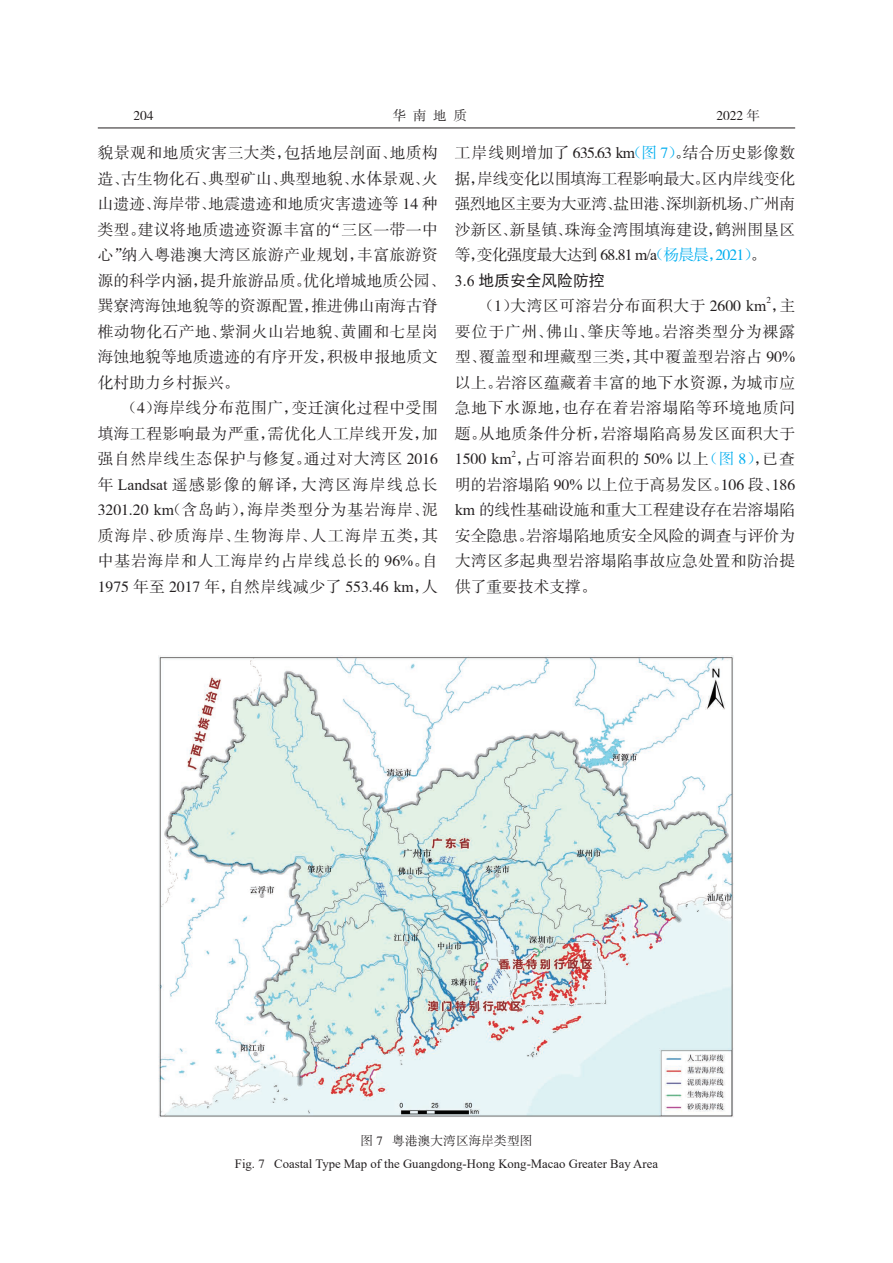
<style>
.page{position:relative;width:893px;height:1263px;background:#fff}
.page>*{position:absolute;margin:0;border:0;box-sizing:border-box;transform-origin:0 0}
.t1{font:15.75px/25.5px "FZSSJW GB1 0";letter-spacing:.015em;color:#231f20;text-align:justify}
.t2{font:15.75px "FZSSJW GB1 0";letter-spacing:.035em;color:#231f20}
.t3{font:15.75px "Sim Hei";color:#231f20}
.t4{font:13.5px "FZSSJW GB1 0";color:#231f20}
.t5{font:12.75px "Times New Roman";color:#231f20}
.t6{font:12.75px "FZSSJW GB1 0";color:#231f20}
.t7{font:9.15px "FZSSJW GB1 0";color:#231f20}
.s1{font-family:"Fang Song"}
.s2{font-family:"Times New Roman"}
.s3{font-family:"Fang Song";color:#00aeef}
.s4{color:#00aeef}
.s5{font-family:"FZSSJW GB1 0"}
</style>
<div class="page">
<hr style="left:98px;top:128px;width:697px;height:1px;background:#231f20">
<img style="left:158px;top:656px;width:576px;height:462px">
<p class="t4" style="left:133px;top:109px;width:22px">204</p>
<p class="t4" style="left:393px;top:109px;width:76px">华 南 地 质</p>
<p class="t4" style="left:716px;top:109px;width:45px">2022 年</p>
<p class="t1" style="left:98px;top:141px;width:350px;text-align:left">貌景观和地质灾害三大类<span class="s1">，</span>包括地层剖面<span class="s1">、</span>地质构造<span class="s1">、</span>古生物化石<span class="s1">、</span>典型矿山<span class="s1">、</span>典型地貌<span class="s1">、</span>水体景观<span class="s1">、</span>火山遗迹<span class="s1">、</span>海岸带<span class="s1">、</span>地震遗迹和地质灾害遗迹等 14 种类型<span class="s1">。</span>建议将地质遗迹资源丰富的<span class="s1">“</span>三区一带一中心<span class="s1">”</span>纳入粤港澳大湾区旅游产业规划<span class="s1">，</span>丰富旅游资源的科学内涵<span class="s1">，</span>提升旅游品质<span class="s1">。</span>优化增城地质公园<span class="s1">、</span>巽寮湾海蚀地貌等的资源配置<span class="s1">，</span>推进佛山南海古脊椎动物化石产地<span class="s1">、</span>紫洞火山岩地貌<span class="s1">、</span>黄圃和七星岗海蚀地貌等地质遗迹的有序开发<span class="s1">，</span>积极申报地质文化村助力乡村振兴<span class="s1">。</span></p>
<p class="t1" style="left:98px;top:396px;width:342px;text-indent:24px"><span class="s1">（</span>4<span class="s1">）</span>海岸线分布范围广<span class="s1">，</span>变迁演化过程中受围填海工程影响最为严重<span class="s1">，</span>需优化人工岸线开发<span class="s1">，</span>加强自然岸线生态保护与修复<span class="s1">。</span>通过对大湾区 2016年 <span class="s2">Landsat</span> 遥感影像的解译<span class="s1">，</span>大湾区海岸线总长3201<span class="s2">.</span>20 <span class="s2">km</span><span class="s1">（</span>含岛屿<span class="s1">），</span>海岸类型分为基岩海岸<span class="s1">、</span>泥质海岸<span class="s1">、</span>砂质海岸<span class="s1">、</span>生物海岸<span class="s1">、</span>人工海岸五类<span class="s1">，</span>其中基岩海岸和人工海岸约占岸线总长的 96<span class="s2">%</span><span class="s1">。</span>自1975 年至 2017 年<span class="s1">，</span>自然岸线减少了 553<span class="s2">.</span>46 <span class="s2">km</span><span class="s1">，</span>人</p>
<p class="t1" style="left:455px;top:141px;width:342px">工岸线则增加了 635<span class="s2">.</span>63 <span class="s2">km</span><span class="s3">（</span><span class="s4">图 7</span><span class="s3">）</span><span class="s1">。</span>结合历史影像数据<span class="s1">，</span>岸线变化以围填海工程影响最大<span class="s1">。</span>区内岸线变化强烈地区主要为大亚湾<span class="s1">、</span>盐田港<span class="s1">、</span>深圳新机场<span class="s1">、</span>广州南沙新区<span class="s1">、</span>新垦镇<span class="s1">、</span>珠海金湾围填海建设<span class="s1">，</span>鹤洲围垦区等<span class="s1">，</span>变化强度最大达到 68<span class="s2">.</span>81 <span class="s2">m/a</span><span class="s3">（</span><span class="s4">杨晨晨</span><span class="s3">，</span><span class="s4">2021</span><span class="s3">）</span><span class="s1">。</span></p>
<p class="t3" style="left:455px;top:272px;width:151px"><span class="s2">3.6</span> 地质安全风险防控</p>
<p class="t2" style="left:479px;top:297px;width:318px"><span class="s1">（</span>1<span class="s1">）</span>大湾区可溶岩分布面积大于 2600 <span class="s2">km</span> <span class="s1">，</span>主</p>
<p class="t7" style="left:766px;top:296px;width:6px">2</p>
<p class="t1" style="left:455px;top:319px;width:342px">要位于广州<span class="s1">、</span>佛山<span class="s1">、</span>肇庆等地<span class="s1">。</span>岩溶类型分为裸露型<span class="s1">、</span>覆盖型和埋藏型三类<span class="s1">，</span>其中覆盖型岩溶占 90<span class="s2">%</span>以上<span class="s1">。</span>岩溶区蕴藏着丰富的地下水资源<span class="s1">，</span>为城市应急地下水源地<span class="s1">，</span>也存在着岩溶塌陷等环境地质问题<span class="s1">。</span>从地质条件分析<span class="s1">，</span>岩溶塌陷高易发区面积大于1500 <span class="s2">km</span> <span class="s1">，</span>占可溶岩面积的 50<span class="s2">%</span> 以上<span class="s3">（</span><span class="s4">图 8</span><span class="s3">）</span><span class="s1">，</span>已查</p>
<p class="t7" style="left:512px;top:449px;width:6px">2</p>
<p class="t1" style="left:455px;top:472px;width:342px">明的岩溶塌陷 90<span class="s2">%</span> 以上位于高易发区<span class="s1">。</span>106 段<span class="s1">、</span>186 <span class="s2">km</span> 的线性基础设施和重大工程建设存在岩溶塌陷安全隐患<span class="s1">。</span>岩溶塌陷地质安全风险的调查与评价为大湾区多起典型岩溶塌陷事故应急处置和防治提供了重要技术支撑<span class="s1">。</span></p>
<p class="t6" style="left:360px;top:1134px;width:174px">图 7 粤港澳大湾区海岸类型图</p>
<p class="t5" style="left:235px;top:1154px;width:425px">Fig. <span class="s5">7</span> Coastal Type Map of the Guangdong-Hong Kong-Macao Greater Bay Area</p>
</div>
